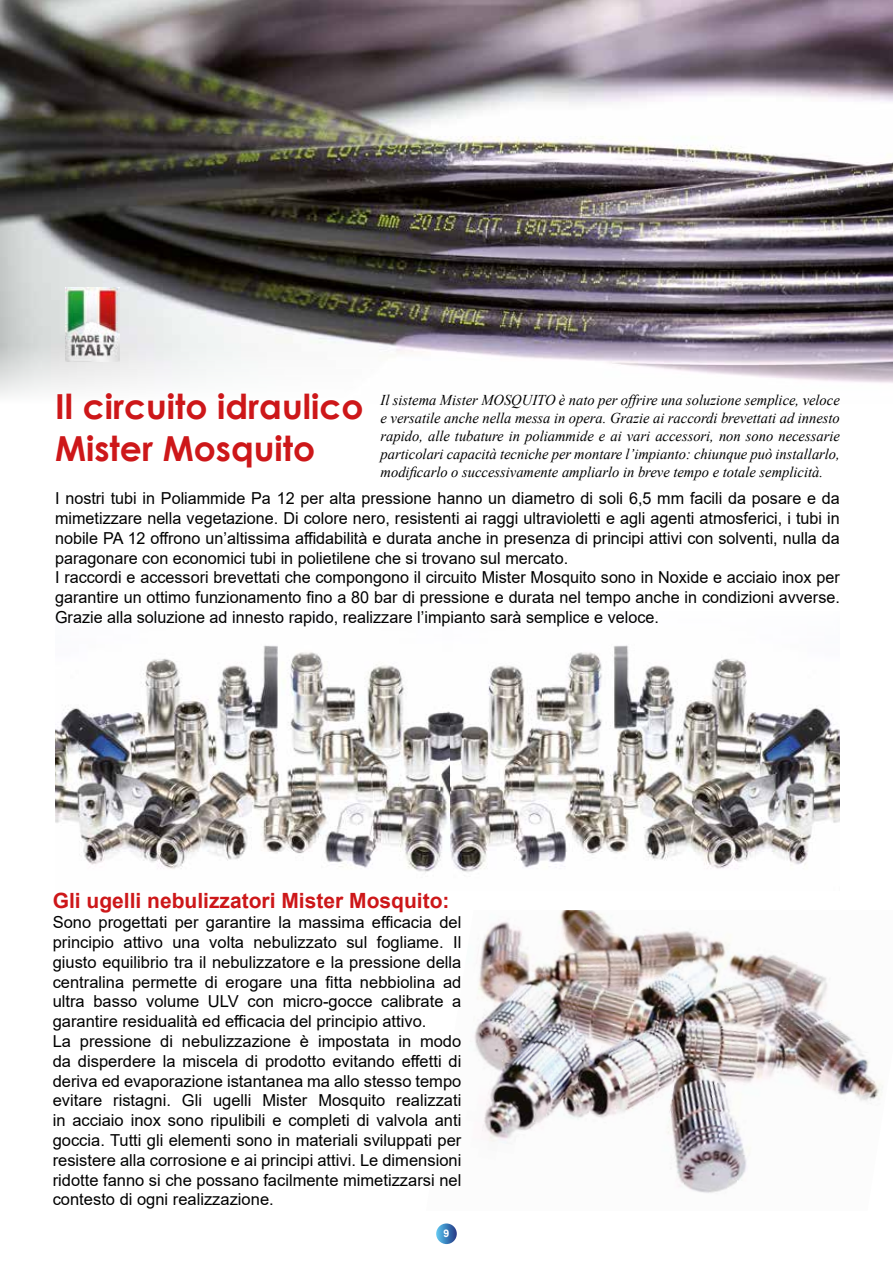
<style>
.page{position:relative;width:893px;height:1263px;background:#fff}
.page>*{position:absolute;margin:0;border:0;box-sizing:border-box;transform-origin:0 0}
.t1{font:700 34.5px/41.4px "Century Gothic";color:#cd1719}
.t2{font:700 21px "Arial";color:#cd1719}
.t3{font:16.5px/19.8px "Arial";color:#000}
.t4{font:italic 15px/18px "Times New Roman";color:#000;text-align:justify}
.t5{font:700 10.5px "Arial";color:#fff}
</style>
<div class="page">
<svg style="left:436px;top:1223px;width:21px;height:21px"></svg>
<img style="left:0;top:0;width:1px;height:396px">
<img style="left:1px;top:0;width:892px;height:396px">
<img style="left:55px;top:645px;width:785px;height:228px">
<img style="left:474px;top:910px;width:409px;height:283px">
<img style="left:66px;top:287px;width:53px;height:74px">
<h1 class="t1" style="left:55px;top:384px;width:310px">Il circuito idraulico<br>Mister Mosquito</h1>
<p class="t4" style="left:381px;top:390px;width:461px">Il sistema Mister MOSQUITO è nato per offrire una soluzione semplice, veloce e versatile anche nella messa in opera. Grazie ai raccordi brevettati ad innesto rapido, alle tubature in poliammide e ai vari accessori, non sono necessarie particolari capacità tecniche per montare l’impianto: chiunque può installarlo, modificarlo o successivamente ampliarlo in breve tempo e totale semplicità.</p>
<p class="t3" style="left:55px;top:488px;width:786px">I nostri tubi in Poliammide Pa 12 per alta pressione hanno un diametro di soli 6,5 mm facili da posare e da mimetizzare nella vegetazione. Di colore nero, resistenti ai raggi ultravioletti e agli agenti atmosferici, i tubi in nobile PA 12 offrono un’altissima affidabilità e durata anche in presenza di principi attivi con solventi, nulla da paragonare con economici tubi in polietilene che si trovano sul mercato.<br>I raccordi e accessori brevettati che compongono il circuito Mister Mosquito sono in Noxide e acciaio inox per garantire un ottimo funzionamento fino a 80 bar di pressione e durata nel tempo anche in condizioni avverse.<br>Grazie alla soluzione ad innesto rapido, realizzare l’impianto sarà semplice e veloce.</p>
<p class="t2" style="left:53px;top:886px;width:398px">Gli ugelli nebulizzatori Mister Mosquito:</p>
<p class="t3" style="left:53px;top:912px;width:410px">Sono progettati per garantire la massima efficacia del principio attivo una volta nebulizzato sul fogliame. Il giusto equilibrio tra il nebulizzatore e la pressione della centralina permette di erogare una fitta nebbiolina ad ultra basso volume ULV con micro-gocce calibrate a garantire residualità ed efficacia del principio attivo.<br>La pressione di nebulizzazione è impostata in modo da disperdere la miscela di prodotto evitando effetti di deriva ed evaporazione istantanea ma allo stesso tempo evitare ristagni. Gli ugelli Mister Mosquito realizzati in acciaio inox sono ripulibili e completi di valvola anti goccia. Tutti gli elementi sono in materiali sviluppati per resistere alla corrosione e ai principi attivi. Le dimensioni ridotte fanno si che possano facilmente mimetizzarsi nel contesto di ogni realizzazione.</p>
<p class="t5" style="left:444px;top:1226px;width:7px">9</p>
</div>
